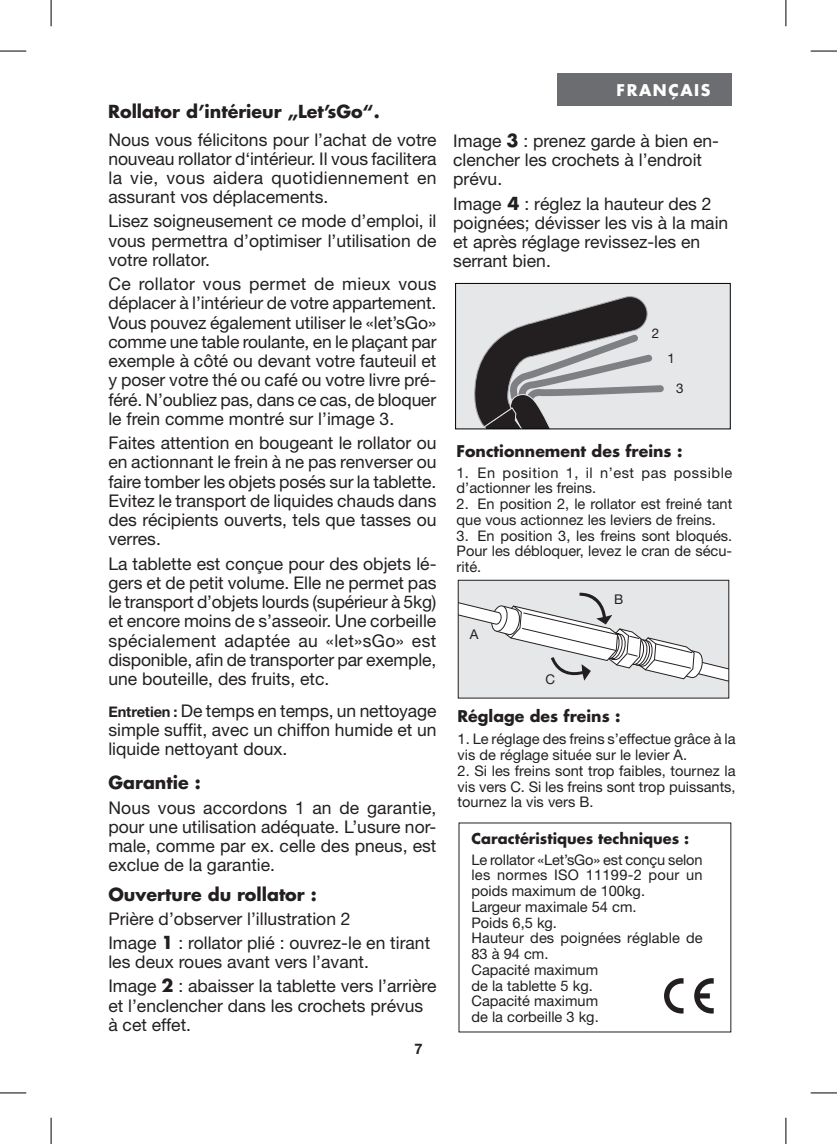
<style>
.page{position:relative;width:837px;height:1144px;background:#fff}
.page>*{position:absolute;margin:0;border:0;box-sizing:border-box;transform-origin:0 0}
.t1{font:17.5px/19.2px "Helvetica Neue";color:#231f20;text-align:justify}
.t2{font:700 17.5px "Futura";color:#231f20}
.t3{font:700 15.75px "Futura";color:#231f20}
.t4{font:700 15.75px "Futura";letter-spacing:.1em;color:#fff}
.t5{font:14.53px/15.8px "Helvetica Neue";color:#231f20}
.t6{font:14.53px/15.8px "Helvetica Neue";letter-spacing:.04em;color:#231f20}
.t7{font:700 14.53px "Futura";color:#231f20}
.t8{font:700 14.53px "Helvetica Neue";color:#231f20}
.t9{font:13.47px "Helvetica Neue";color:#231f20}
.s1{font-weight:700;font-size:14.53px}
.s2{font-family:"Futura";font-weight:700}
</style>
<div class="page">
<div style="left:557px;top:73px;width:174px;height:33px;background:#6c6d70"></div>
<div style="left:455px;top:283px;width:275px;height:146px;background:#e6e7e9"></div>
<svg style="left:474px;top:296px;width:190px;height:131px"></svg>
<div style="left:455px;top:283px;width:275px;height:146px;border:1px solid #000"></div>
<svg style="left:664px;top:978px;width:19px;height:35px"></svg>
<svg style="left:694px;top:978px;width:19px;height:35px"></svg>
<div style="left:458px;top:580px;width:270px;height:118px;background:#e6e7e9"></div>
<svg style="left:459px;top:592px;width:268px;height:90px"></svg>
<div style="left:457px;top:580px;width:272px;height:118px;border:1px solid #231f20"></div>
<svg style="left:0;top:51px;width:26px;height:1px"></svg>
<svg style="left:810px;top:51px;width:26px;height:1px"></svg>
<svg style="left:0;top:1092px;width:26px;height:1px"></svg>
<svg style="left:810px;top:1092px;width:26px;height:1px"></svg>
<svg style="left:51px;top:0;width:1px;height:26px"></svg>
<svg style="left:51px;top:1118px;width:1px;height:26px"></svg>
<svg style="left:785px;top:0;width:1px;height:26px"></svg>
<svg style="left:785px;top:1118px;width:1px;height:26px"></svg>
<p class="t2" style="left:108px;top:100px;width:273px">Rollator d’intérieur „Let’sGo“.</p>
<p class="t1" style="left:108px;top:129px;width:329px">Nous vous félicitons pour l’achat de votre nouveau rollator d‘intérieur. Il vous facilitera la vie, vous aidera quotidiennement en assurant vos déplacements.</p>
<p class="t1" style="left:108px;top:211px;width:329px">Lisez soigneusement ce mode d’emploi, il vous permettra d’optimiser l’utilisation de votre rollator.</p>
<p class="t1" style="left:108px;top:274px;width:330px">Ce rollator vous permet de mieux vous déplacer à l’intérieur de votre appartement.<br>Vous pouvez également utiliser le «let’sGo» comme une table roulante, en le plaçant par exemple à côté ou devant votre fauteuil et y poser votre thé ou café ou votre livre pré&shy;féré. N’oubliez pas, dans ce cas, de bloquer le frein comme montré sur l’image 3.</p>
<p class="t1" style="left:108px;top:433px;width:329px">Faites attention en bougeant le rollator ou en actionnant le frein à ne pas renverser ou faire tomber les objets posés sur la tablette.<br>Evitez le transport de liquides chauds dans des récipients ouverts, tels que tasses ou verres.</p>
<p class="t1" style="left:108px;top:553px;width:329px">La tablette est conçue pour des objets lé&shy;gers et de petit volume. Elle ne permet pas le transport d’objets lourds (supérieur à 5kg) et encore moins de s’asseoir. Une corbeille spécialement adaptée au «let»sGo» est disponible, afin de transporter par exemple, une bouteille, des fruits, etc.</p>
<p class="t1" style="left:108px;top:701px;width:329px"><span class="s1">Entretien :</span> De temps en temps, un nettoyage simple suffit, avec un chiffon humide et un liquide nettoyant doux.</p>
<p class="t2" style="left:108px;top:771px;width:94px">Garantie :</p>
<p class="t1" style="left:108px;top:797px;width:329px">Nous vous accordons 1 an de garantie, pour une utilisation adéquate. L’usure nor&shy;male, comme par ex. celle des pneus, est exclue de la garantie.</p>
<p class="t2" style="left:108px;top:882px;width:210px">Ouverture du rollator :</p>
<p class="t1" style="left:108px;top:906px;width:323px;line-height:24.2px">Prière d’observer l’illustration 2<br>Image <span class="s2">1</span> : rollator plié : ouvrez-le en tirant</p>
<p class="t1" style="left:108px;top:950px;width:329px;line-height:24.2px">les deux roues avant vers l’avant.<br>Image <span class="s2">2</span> : abaisser la tablette vers l’arrière</p>
<p class="t1" style="left:108px;top:995px;width:316px">et l’enclencher dans les crochets prévus à cet effet.</p>
<p class="t8" style="left:414px;top:1040px;width:10px">7</p>
<p class="t4" style="left:616px;top:79px;width:95px">FRANÇAIS</p>
<p class="t1" style="left:453px;top:131px;width:267px;text-align:left">Image <span class="s2">3</span> : prenez garde à bien en&shy;clencher les crochets à l’endroit prévu.</p>
<p class="t1" style="left:453px;top:194px;width:276px;text-align:left">Image <span class="s2">4</span> : réglez la hauteur des 2 poignées; dévisser les vis à la main et après réglage revissez-les en serrant bien.</p>
<p class="t9" style="left:651px;top:325px;width:9px">2</p>
<p class="t9" style="left:667px;top:350px;width:9px">1</p>
<p class="t9" style="left:676px;top:380px;width:9px">3</p>
<p class="t3" style="left:456px;top:440px;width:227px">Fonctionnement des freins :</p>
<p class="t6" style="left:456px;top:464px;width:277px">1. En position 1, il n’est pas possible d’actionner les freins.</p>
<p class="t5" style="left:456px;top:496px;width:277px">2. En position 2, le rollator est freiné tant que vous actionnez les leviers de freins.</p>
<p class="t5" style="left:456px;top:527px;width:277px;text-align:justify">3. En position 3, les freins sont bloqués.<br>Pour les débloquer, levez le cran de sécu&shy;rité.</p>
<p class="t9" style="left:470px;top:626px;width:10px">A</p>
<p class="t9" style="left:545px;top:671px;width:11px">C</p>
<p class="t9" style="left:614px;top:591px;width:11px">B</p>
<p class="t3" style="left:457px;top:705px;width:164px">Réglage des freins :</p>
<p class="t5" style="left:457px;top:731px;width:279px">1. Le réglage des freins s’effectue grâce à la vis de réglage située sur le levier A.</p>
<p class="t5" style="left:457px;top:762px;width:279px;text-align:justify">2. Si les freins sont trop faibles, tournez la vis vers C. Si les freins sont trop puissants, tournez la vis vers B.</p>
<p class="t7" style="left:471px;top:828px;width:219px">Caractéristiques techniques :</p>
<p class="t5" style="left:471px;top:851px;width:233px">Le rollator «Let’sGo» est conçu selon les normes ISO 11199-2 pour un poids maximum de 100kg.<br>Largeur maximale 54 cm.<br>Poids 6,5 kg.<br>Hauteur des poignées réglable de<br>83 à 94 cm.<br>Capacité maximum<br>de la tablette 5 kg.<br>Capacité maximum<br>de la corbeille 3 kg.</p>
</div>
